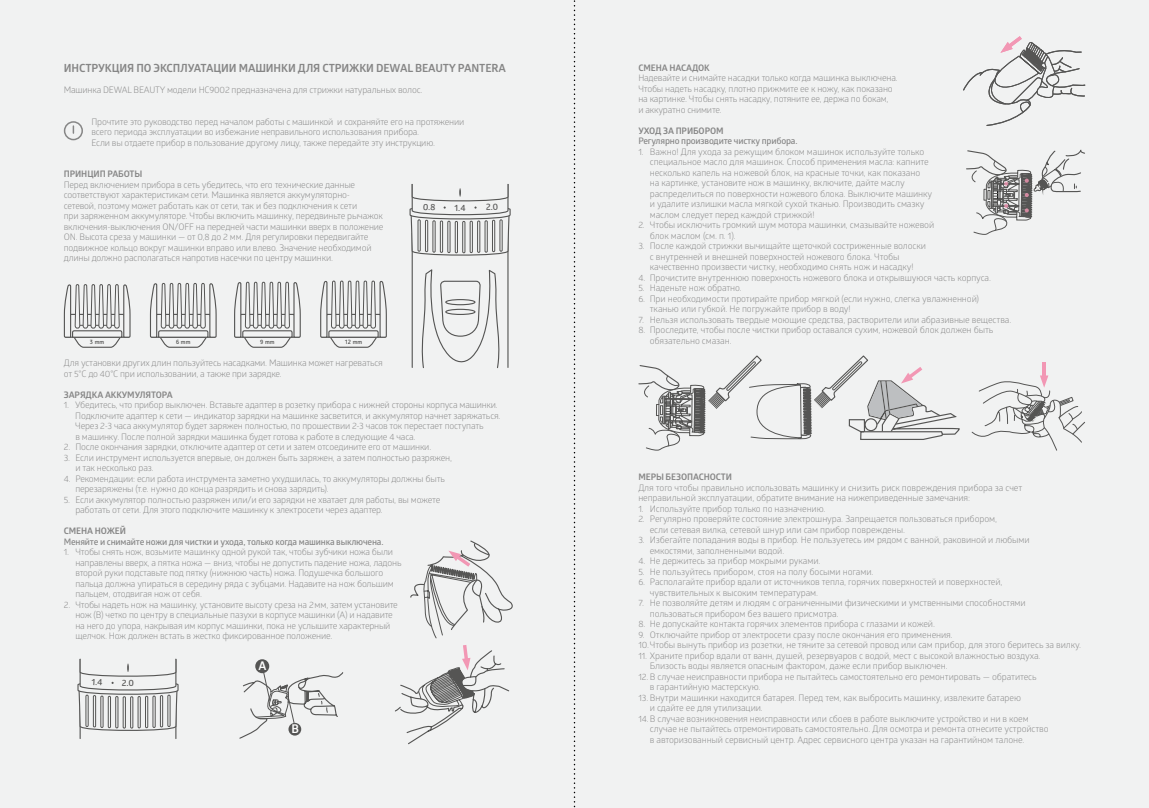
<style>
.page{position:relative;width:1149px;height:808px;background:#fff}
.page>*{position:absolute;margin:0;border:0;box-sizing:border-box;transform-origin:0 0}
.t1{font:700 12px "Glober";color:#fff}
.t2{font:700 11.25px "Glober";letter-spacing:-.01em;color:#868686}
.t3{font:9px/10.5px "Glober";letter-spacing:-.02em;color:#868686}
.t4{font:600 9px "Glober";letter-spacing:-.02em;color:#868686}
.t5{font:700 9px "Glober";letter-spacing:-.01em;color:#868686}
.t6{font:600 9px "Glober";color:#555554}
.t7{font:500 6px "Blogger Sans";color:#555554}
</style>
<div class="page">
<div style="left:0;top:0;width:1148px;height:808px;background:#f1f2f2"></div>
<svg style="left:63px;top:121px;width:20px;height:20px"></svg>
<svg style="left:63px;top:284px;width:68px;height:64px"></svg>
<svg style="left:149px;top:283px;width:68px;height:65px"></svg>
<svg style="left:234px;top:282px;width:67px;height:66px"></svg>
<svg style="left:320px;top:280px;width:67px;height:68px"></svg>
<div style="left:255px;top:659px;width:14px;height:14px;background:#555554;border-radius:50%"></div>
<svg style="left:239px;top:671px;width:105px;height:68px"></svg>
<svg style="left:395px;top:645px;width:115px;height:100px"></svg>
<svg style="left:410px;top:540px;width:103px;height:99px"></svg>
<svg style="left:963px;top:36px;width:122px;height:90px"></svg>
<svg style="left:638px;top:149px;width:447px;height:302px"></svg>
<svg style="left:573px;top:0;width:2px;height:808px"></svg>
<svg style="left:77px;top:658px;width:102px;height:81px"></svg>
<svg style="left:409px;top:184px;width:102px;height:185px"></svg>
<p class="t2" style="left:64px;top:60px;width:43px">И НСТРУКЦ</p>
<p class="t2" style="left:120px;top:60px;width:388px">ИЯ П О ЭКСПЛУАТАЦИИ МАШИНКИ ДЛЯ СТРИЖКИ DEWAL BEAUTY PANTERA</p>
<p class="t3" style="left:64px;top:84px;width:360px">Машинка DEWAL BEAUTY модели HC9002 предназначена для стрижки натуральных волос.</p>
<p class="t3" style="left:91px;top:116px;width:374px">Прочтите это руководство перед началом работы с машинкой и сохраняйте его на протяжении всего периода эксплуатации во избежание неправильного использования прибора.<br>Если вы отдаете прибор в пользование другому лицу, также передайте эту инструкцию.</p>
<p class="t5" style="left:64px;top:168px;width:80px">ПРИНЦИП РАБОТЫ</p>
<p class="t3" style="left:64px;top:179px;width:321px">Перед включением прибора в сеть убедитесь, что его технические данные соответствуют характеристикам сети. Машинка является аккумуляторно&shy;сетевой, поэтому может работать как от сети, так и без подключения к сети<br>при заряженном аккумуляторе. Чтобы включить машинку, передвиньте рычажок включения-выключения ON/OFF на передней части машинки вверх в положение ON. Высота среза у машинки — от 0,8 до 2 мм. Для регулировки передвигайте подвижное кольцо вокруг машинки вправо или влево. Значение необходимой длины должно располагаться напротив насечки по центру машинки.</p>
<p class="t6" style="left:454px;top:202px;width:13px">1.4</p>
<p class="t7" style="left:90px;top:339px;width:16px">3 mm</p>
<p class="t7" style="left:176px;top:339px;width:16px">6 mm</p>
<p class="t7" style="left:260px;top:339px;width:16px">9 mm</p>
<p class="t7" style="left:344px;top:339px;width:19px">12 mm</p>
<p class="t3" style="left:64px;top:357px;width:320px">Для установки других длин пользуйтесь насадками. Машинка может нагреваться от 5˚С до 40˚С при использовании, а также при зарядке.</p>
<p class="t5" style="left:64px;top:388px;width:110px">ЗАРЯДКА АККУМУЛЯТОРА</p>
<p class="t3" style="left:75px;top:399px;width:426px;text-indent:-11px">1. Убедитесь, что прибор выключен. Вставьте адаптер в розетку прибора c нижней стороны корпуса машинки.<br>Подключите адаптер к сети — индикатор зарядки на машинке засветится, и аккумулятор начнет заряжаться.<br>Через 2‑3 часа аккумулятор будет заряжен полностью, по прошествии 2‑3 часов ток перестает поступать<br>в машинку. После полной зарядки машинка будет готова к работе в следующие 4 часа.</p>
<p class="t3" style="left:64px;top:441px;width:369px">2. После окончания зарядки, отключите адаптер от сети и затем отсоедините его от машинки.</p>
<p class="t3" style="left:75px;top:452px;width:378px;text-indent:-11px">3. Если инструмент используется впервые, он должен быть заряжен, а затем полностью разряжен, и так несколько раз.</p>
<p class="t3" style="left:75px;top:473px;width:371px;text-indent:-11px">4. Рекомендации: если работа инструмента заметно ухудшилась, то аккумуляторы должны быть перезаряжены (т.е. нужно до конца разрядить и снова зарядить).</p>
<p class="t3" style="left:75px;top:494px;width:366px;text-indent:-11px">5. Если аккумулятор полностью разряжен или/и его зарядки не хватает для работы, вы можете работать от сети. Для этого подключите машинку к электросети через адаптер.</p>
<p class="t5" style="left:64px;top:525px;width:64px">СМЕНА НОЖЕЙ</p>
<p class="t4" style="left:64px;top:535px;width:321px">Меняйте и снимайте ножи для чистки и ухода, только когда машинка выключена.</p>
<p class="t3" style="left:75px;top:546px;width:327px;text-indent:-11px">1. Чтобы снять нож, возьмите машинку одной рукой так, чтобы зубчики ножа были направлены вверх, а пятка ножа — вниз, чтобы не допустить падение ножа, ладонь второй руки подставьте под пятку (нижнюю часть) ножа. Подушечка большого пальца должна упираться в середину ряда с зубцами. Надавите на нож большим пальцем, отодвигая нож от себя.</p>
<p class="t3" style="left:75px;top:599px;width:324px;text-indent:-11px">2. Чтобы надеть нож на машинку, установите высоту среза на 2мм, затем установите нож (В) четко по центру в специальные пазухи в корпусе машинки (А) и надавите на него до упора, накрывая им корпус машинки, пока не услышите характерный щелчок. Нож должен встать в жестко фиксированное положение.</p>
<p class="t6" style="left:122px;top:677px;width:14px">2.0</p>
<h1 class="t1" style="left:258px;top:658px;width:9px">A</h1>
<h1 class="t1" style="left:291px;top:721px;width:9px">B</h1>
<p class="t5" style="left:638px;top:61px;width:72px">СМЕНА НАСАДОК</p>
<p class="t3" style="left:638px;top:72px;width:261px">Надевайте и снимайте насадки только когда машинка выключена.<br>Чтобы надеть насадку, плотно прижмите ее к ножу, как показано на картинке. Чтобы снять насадку, потяните ее, держа по бокам,<br>и аккуратно снимите.</p>
<p class="t5" style="left:638px;top:124px;width:87px">УХОД ЗА П РИБОРОМ</p>
<p class="t4" style="left:638px;top:135px;width:161px">Регулярно производите чистку прибора.</p>
<p class="t3" style="left:649px;top:146px;width:284px;text-indent:-11px">1. Важно! Для ухода за режущим блоком машинок используйте только специальное масло для машинок. Способ применения масла: капните несколько капель на ножевой блок, на красные точки, как показано<br>на картинке, установите нож в машинку, включите, дайте маслу распределиться по поверхности ножевого блока. Выключите машинку и удалите излишки масла мягкой сухой тканью. Производить смазку маслом следует перед каждой стрижкой!</p>
<p class="t3" style="left:649px;top:219px;width:286px;text-indent:-11px">2. Чтобы исключить громкий шум мотора машинки, смазывайте ножевой блок маслом (см. п. 1).</p>
<p class="t3" style="left:649px;top:240px;width:277px;text-indent:-11px">3. После каждой стрижки вычищайте щеточкой состриженные волоски с внутренней и внешней поверхностей ножевого блока. Чтобы качественно произвести чистку, необходимо снять нож и насадку!</p>
<p class="t3" style="left:638px;top:272px;width:354px">4. Прочистите внутреннюю поверхность ножевого блока и открывшуюся часть корпуса.</p>
<p class="t3" style="left:638px;top:282px;width:105px">5. Наденьте нож обратно.</p>
<p class="t3" style="left:649px;top:293px;width:331px;text-indent:-11px">6. При необходимости протирайте прибор мягкой (если нужно, слегка увлажненной) тканью или губкой. Не погружайте прибор в воду!</p>
<p class="t3" style="left:638px;top:314px;width:374px">7. Нельзя использовать твердые моющие средства, растворители или абразивные вещества.</p>
<p class="t3" style="left:649px;top:324px;width:345px;text-indent:-11px">8. Проследите, чтобы после чистки прибор оставался сухим, ножевой блок должен быть обязательно смазан.</p>
<p class="t5" style="left:638px;top:471px;width:95px">М ЕРЫ БЕЗОПАСНОСТИ</p>
<p class="t3" style="left:638px;top:482px;width:385px">Для того чтобы правильно использовать машинку и снизить риск повреждения прибора за счет неправильной эксплуатации, обратите внимание на нижеприведенные замечания:</p>
<p class="t3" style="left:638px;top:503px;width:189px">1. Используйте прибор только по назначению.</p>
<p class="t3" style="left:649px;top:513px;width:348px;text-indent:-11px">2. Регулярно проверяйте состояние электрошнура. Запрещается пользоваться прибором, если сетевая вилка, сетевой шнур или сам прибор повреждены.</p>
<p class="t3" style="left:649px;top:534px;width:381px;text-indent:-11px">3. Избегайте попадания воды в прибор. Не пользуетесь им рядом с ванной, раковиной и любыми емкостями, заполненными водой.</p>
<p class="t3" style="left:638px;top:555px;width:183px">4. Не держитесь за прибор мокрыми руками.</p>
<p class="t3" style="left:638px;top:566px;width:236px">5. Не пользуйтесь прибором, стоя на полу босыми ногами.</p>
<p class="t3" style="left:649px;top:576px;width:354px;text-indent:-11px">6. Располагайте прибор вдали от источников тепла, горячих поверхностей и поверхностей, чувствительных к высоким температурам.</p>
<p class="t3" style="left:649px;top:597px;width:377px;text-indent:-11px">7. Не позволяйте детям и людям с ограниченными физическими и умственными способностями пользоваться прибором без вашего присмотра.</p>
<p class="t3" style="left:638px;top:618px;width:298px">8. Не допускайте контакта горячих элементов прибора с глазами и кожей.</p>
<p class="t3" style="left:638px;top:629px;width:444px">9. Отключайте прибор от электросети сразу после окончания его применения.<br>10.Чтобы вынуть прибор из розетки, не тяните за сетевой провод или сам прибор, для этого беритесь за вилку.</p>
<p class="t3" style="left:649px;top:650px;width:392px;text-indent:-11px">11. Храните прибор вдали от ванн, душей, резервуаров с водой, мест с высокой влажностью воздуха.<br>Близость воды является опасным фактором, даже если прибор выключен.</p>
<p class="t3" style="left:649px;top:671px;width:388px;text-indent:-11px">12. В случае неисправности прибора не пытайтесь самостоятельно его ремонтировать — обратитесь в гарантийную мастерскую.</p>
<p class="t3" style="left:638px;top:692px;width:384px">13. Внутри машинки находится батарея. Перед тем, как выбросить машинку, извлеките батарею</p>
<p class="t3" style="left:649px;top:702px;width:114px">и сдайте ее для утилизации.</p>
<p class="t3" style="left:638px;top:713px;width:392px">14.В случае возникновения неисправности или сбоев в работе выключите устройство и ни в коем</p>
<p class="t3" style="left:649px;top:723px;width:400px">случае не пытайтесь отремонтировать самостоятельно. Для осмотра и ремонта отнесите устройство</p>
<p class="t3" style="left:649px;top:734px;width:376px">в авторизованный сервисный центр. Адрес сервисного центра указан на гарантийном талоне.</p>
</div>
